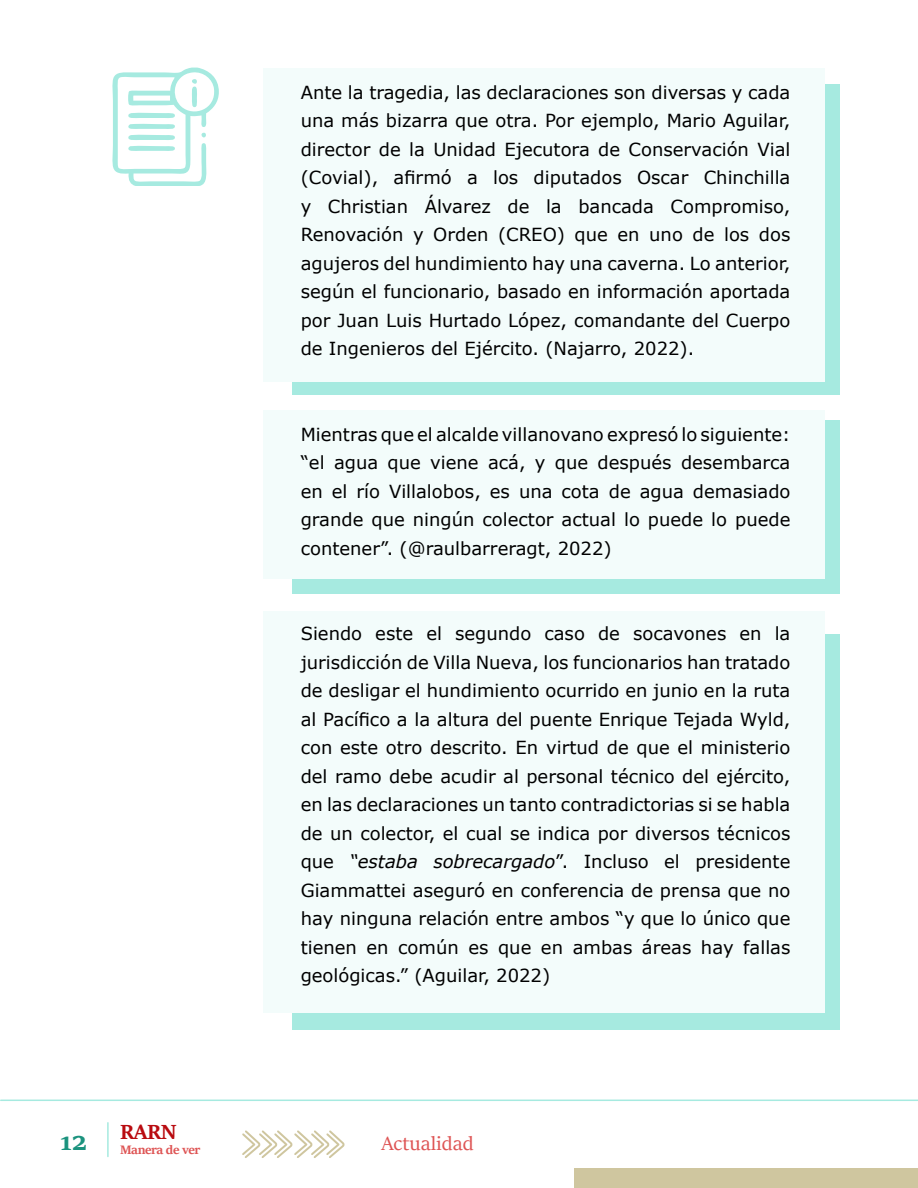
<style>
.page{position:relative;width:918px;height:1188px;background:#fff}
.page>*{position:absolute;margin:0;border:0;box-sizing:border-box;transform-origin:0 0}
.t1{font:700 28.5px "Sitka Heading";color:#1b937e}
.t2{font:700 22.5px "Sitka Heading";color:#b90b10}
.t3{font:21px "Sitka Heading";color:#de5454}
.t4{font:18px/28.5px "Verdana";color:#000;text-align:justify}
.t5{font:700 13.5px "Sitka Heading";letter-spacing:-.03em;color:#de5454}
.s1{font-style:italic}
</style>
<div class="page">
<div style="left:574px;top:1168px;width:344px;height:20px;background:#cfc69f"></div>
<svg style="left:242px;top:1130px;width:103px;height:28px"></svg>
<hr style="left:1px;top:1100px;width:917px;height:1px;background:#a6eae0">
<hr style="left:107px;top:1123px;width:2px;height:34px;background:#a6eae0">
<div style="left:293px;top:84px;width:547px;height:311px;background:#a6eae0"></div>
<div style="left:293px;top:421px;width:547px;height:173px;background:#a6eae0"></div>
<div style="left:293px;top:635px;width:547px;height:395px;background:#a6eae0"></div>
<div style="left:263px;top:68px;width:562px;height:314px;background:#f3fcfb"></div>
<div style="left:263px;top:410px;width:562px;height:169px;background:#f3fcfb"></div>
<div style="left:263px;top:611px;width:562px;height:401px;background:#f3fcfb"></div>
<svg style="left:112px;top:68px;width:107px;height:118px"></svg>
<p class="t4" style="left:301px;top:78px;width:491px">Ante la tragedia, las declaraciones son diversas y cada una más bizarra que otra. Por ejemplo, Mario Aguilar, director de la Unidad Ejecutora de Conservación Vial (Covial), afirmó a los diputados Oscar Chinchilla y Christian Álvarez de la bancada Compromiso, Renovación y Orden (CREO) que en uno de los dos agujeros del hundimiento hay una caverna. Lo anterior, según el funcionario, basado en información aportada por Juan Luis Hurtado López, comandante del Cuerpo de Ingenieros del Ejército. (Najarro, 2022).</p>
<p class="t4" style="left:301px;top:420px;width:491px">Mientras que el alcalde villanovano expresó lo siguiente: “el agua que viene acá, y que después desembarca en el río Villalobos, es una cota de agua demasiado grande que ningún colector actual lo puede lo puede contener”. (@raulbarreragt, 2022)</p>
<p class="t4" style="left:301px;top:619px;width:491px">Siendo este el segundo caso de socavones en la jurisdicción de Villa Nueva, los funcionarios han tratado de desligar el hundimiento ocurrido en junio en la ruta al Pacífico a la altura del puente Enrique Tejada Wyld, con este otro descrito. En virtud de que el ministerio del ramo debe acudir al personal técnico del ejército, en las declaraciones un tanto contradictorias si se habla de un colector, el cual se indica por diversos técnicos que <span class="s1">“estaba sobrecargado</span>”. Incluso el presidente Giammattei aseguró en conferencia de prensa que no hay ninguna relación entre ambos “y que lo único que tienen en común es que en ambas áreas hay fallas geológicas.” (Aguilar, 2022)</p>
<p class="t2" style="left:120px;top:1115px;width:58px">RARN</p>
<h1 class="t1" style="left:60px;top:1120px;width:29px">12</h1>
<p class="t3" style="left:381px;top:1128px;width:94px">Actualidad</p>
<p class="t5" style="left:120px;top:1139px;width:82px">Manera de ver</p>
</div>
